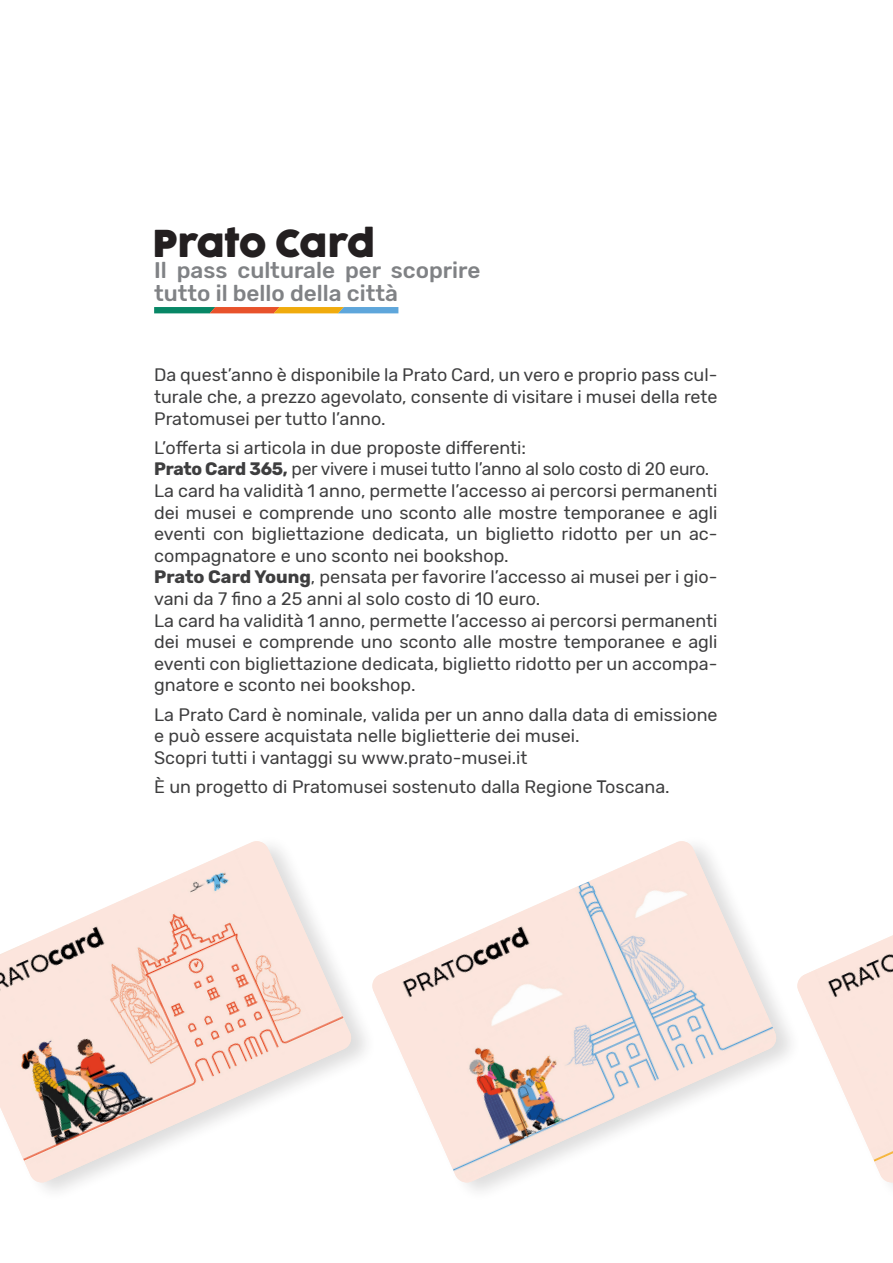
<style>
.page{position:relative;width:893px;height:1263px;background:#fff}
.page>*{position:absolute;margin:0;border:0;box-sizing:border-box;transform-origin:0 0}
.titolo{font:700 36px "Cocogoose Pro Trial";color:#231f20}
.Mini_titolo_-_Copia{font:500 22.5px/22.5px "Rubik";color:#808285}
.t1{font:18px/21.6px "Rubik";color:#3e3e3f;text-align:justify}
.s1{font-weight:700}
</style>
<div class="page">
<svg style="left:154px;top:307px;width:244px;height:6px"></svg>
<img style="left:0;top:841px;width:353px;height:343px">
<img style="left:372px;top:841px;width:406px;height:343px">
<img style="left:797px;top:935px;width:96px;height:248px">
<p class="titolo" style="left:153px;top:224px;width:224px">Prato Card</p>
<p class="Mini_titolo_-_Copia" style="left:154px;top:260px;width:328px">Il pass culturale per scoprire tutto il bello della città</p>
<p class="t1" style="left:154px;top:365px;width:565px">Da quest’anno è disponibile la Prato Card, un vero e proprio pass cul&shy;turale che, a prezzo agevolato, consente di visitare i musei della rete Pratomusei per tutto l’anno.</p>
<p class="t1" style="left:154px;top:437px;width:373px">L’offerta si articola in due proposte differenti:</p>
<p class="t1" style="left:154px;top:459px;width:557px"><span class="s1">Prato Card 365,</span> per vivere i musei tutto l’anno al solo costo di 20 euro.</p>
<p class="t1" style="left:154px;top:480px;width:565px">La card ha validità 1 anno, permette l’accesso ai percorsi permanenti dei musei e comprende uno sconto alle mostre temporanee e agli eventi con bigliettazione dedicata, un biglietto ridotto per un ac&shy;compagnatore e uno sconto nei bookshop.</p>
<p class="t1" style="left:154px;top:567px;width:565px"><span class="s1">Prato Card Young</span>, pensata per favorire l’accesso ai musei per i gio&shy;vani da 7 fino a 25 anni al solo costo di 10 euro.</p>
<p class="t1" style="left:154px;top:610px;width:565px">La card ha validità 1 anno, permette l’accesso ai percorsi permanenti dei musei e comprende uno sconto alle mostre temporanee e agli eventi con bigliettazione dedicata, biglietto ridotto per un accompa&shy;gnatore e sconto nei bookshop.</p>
<p class="t1" style="left:154px;top:704px;width:565px">La Prato Card è nominale, valida per un anno dalla data di emissione e può essere acquistata nelle biglietterie dei musei.</p>
<p class="t1" style="left:154px;top:747px;width:375px">Scopri tutti i vantaggi su www.prato-musei.it</p>
<p class="t1" style="left:154px;top:776px;width:517px">È un progetto di Pratomusei sostenuto dalla Regione Toscana.</p>
</div>
